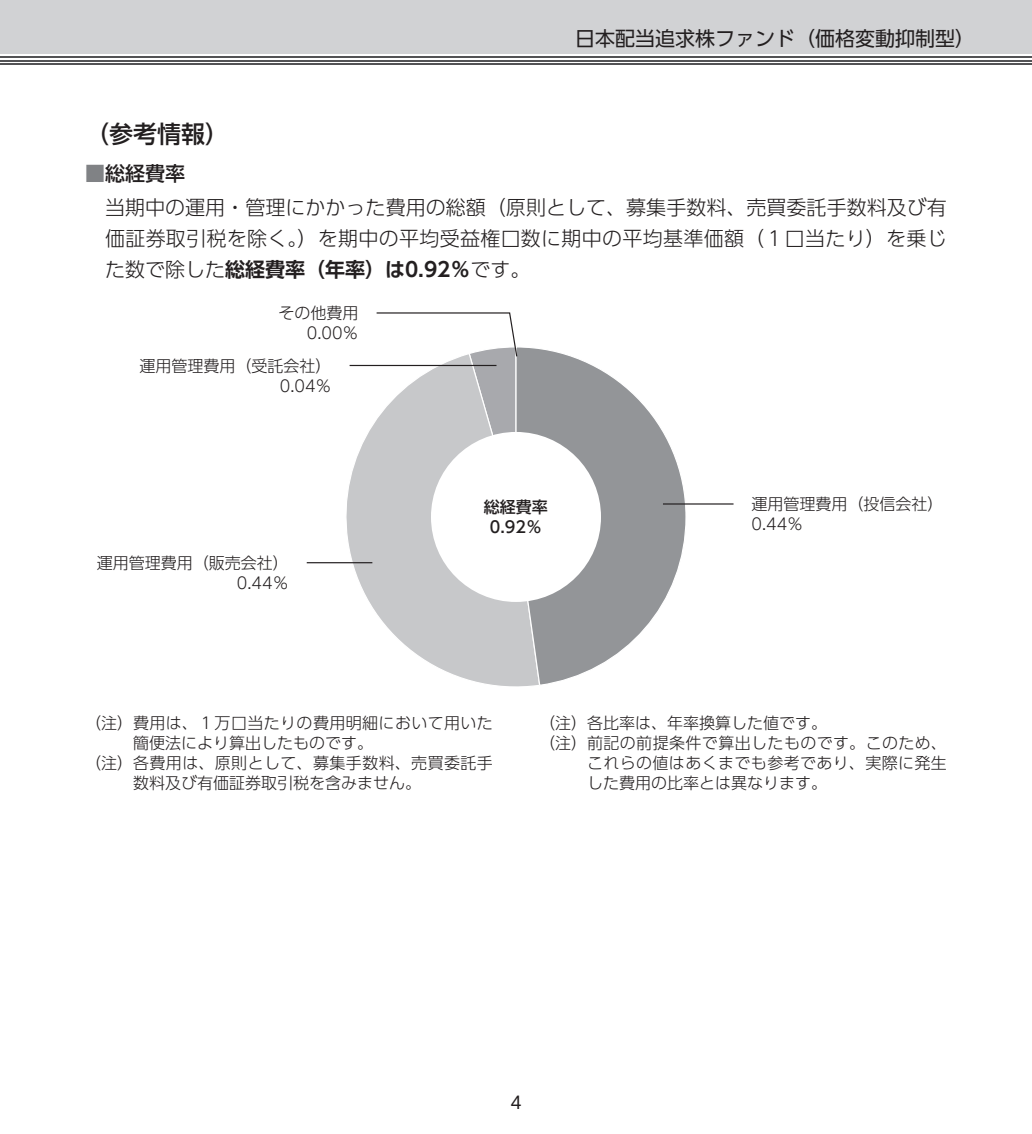
<style>
.page{position:relative;width:1032px;height:1134px;background:#fff}
.page>*{position:absolute;margin:0;border:0;box-sizing:border-box;transform-origin:0 0}
.t1{font:24px "UD Shin Go Pro Medium 90 msp RKSJ H";color:#231f20}
.t2{font:20px/31px "UD Shin Go Pro Light 90 msp RKSJ H";letter-spacing:.015em;color:#231f20}
.t3{font:20px "UD Shin Go Pro De Bold 90 msp RKSJ H";color:#231f20}
.t4{font:20px "UD Shin Go Pro Regular 90 msp RKSJ H";color:#231f20}
.t5{font:20px "UD Shin Go Pro Medium 90 msp RKSJ H";color:#231f20}
.t6{font:17px "UD Shin Go Pro Regular 90 msp RKSJ H";color:#231f20}
.t7{font:16px/20px "UD Shin Go Pro Light 90 msp RKSJ H";color:#231f20;text-align:right}
.t8{font:16px "UD Shin Go Pro Light 90 msp RKSJ H";letter-spacing:.025em;color:#231f20}
.t9{font:16px/20px "UD Shin Go Pro Medium 90 msp RKSJ H";color:#231f20;text-align:center}
.s1{color:#808285}
.s2{font-family:"UD Shin Go Pro Light 90 msp RKSJ H"}
</style>
<div class="page">
<div style="left:0;top:0;width:1032px;height:54px;background:#d1d2d4"></div>
<hr style="left:0;top:63px;width:1032px;height:2px;background:#535355">
<hr style="left:0;top:60px;width:1032px;height:1px;background:#535355">
<hr style="left:0;top:56px;width:1032px;height:2px;background:#535355">
<svg style="left:334px;top:364px;width:181px;height:323px"></svg>
<svg style="left:515px;top:347px;width:171px;height:340px"></svg>
<div style="left:431px;top:432px;width:170px;height:170px;background:#fff;border-radius:50%"></div>
<svg style="left:375px;top:312px;width:143px;height:206px"></svg>
<hr style="left:350px;top:365px;width:146px;height:1px;background:#231f20">
<hr style="left:307px;top:562px;width:65px;height:1px;background:#231f20">
<hr style="left:663px;top:503px;width:70px;height:2px;background:#231f20">
<p class="t4" style="left:575px;top:31px;width:401px">日本配当追求株ファンド（価格変動抑制型）</p>
<h1 class="t1" style="left:85px;top:125px;width:146px">（参考情報）</h1>
<p class="t5" style="left:85px;top:165px;width:101px"><span class="s1">■</span>総経費率</p>
<p class="t2" style="left:105px;top:194px;width:843px">当期中の運用・管理にかかった費用の総額（原則として、募集手数料、売買委託手数料及び有価証券取引税を除く。）を期中の平均受益権口数に期中の平均基準価額（１口当たり）を乗じ</p>
<p class="t3" style="left:105px;top:261px;width:427px"><span class="s2">た数で除した</span>総経費率（年率）は0.92％<span class="s2">です。</span></p>
<p class="t7" style="left:279px;top:305px;width:81px">その他費用<br>0.00％</p>
<p class="t7" style="left:140px;top:358px;width:193px">運用管理費用（受託会社）<br>0.04％</p>
<p class="t7" style="left:97px;top:555px;width:194px">運用管理費用（販売会社）<br>0.44％</p>
<p class="t9" style="left:484px;top:499px;width:66px">総経費率<br>0.92％</p>
<p class="t7" style="left:751px;top:496px;width:193px;text-align:left">運用管理費用（投信会社）<br>0.44％</p>
<p class="t8" style="left:85px;top:717px;width:409px">（注） 費用は、１万口当たりの費用明細において用いた</p>
<p class="t7" style="left:133px;top:735px;width:241px">簡便法により算出したものです。</p>
<p class="t8" style="left:85px;top:757px;width:409px">（注） 各費用は、原則として、募集手数料、売買委託手</p>
<p class="t7" style="left:133px;top:775px;width:289px">数料及び有価証券取引税を含みません。</p>
<p class="t7" style="left:539px;top:715px;width:289px">（注） 各比率は、年率換算した値です。</p>
<p class="t8" style="left:539px;top:737px;width:409px">（注） 前記の前提条件で算出したものです。このため、</p>
<p class="t8" style="left:587px;top:757px;width:361px">これらの値はあくまでも参考であり、実際に発生</p>
<p class="t7" style="left:587px;top:775px;width:241px">した費用の比率とは異なります。</p>
<p class="t6" style="left:510px;top:1096px;width:13px">4</p>
</div>
